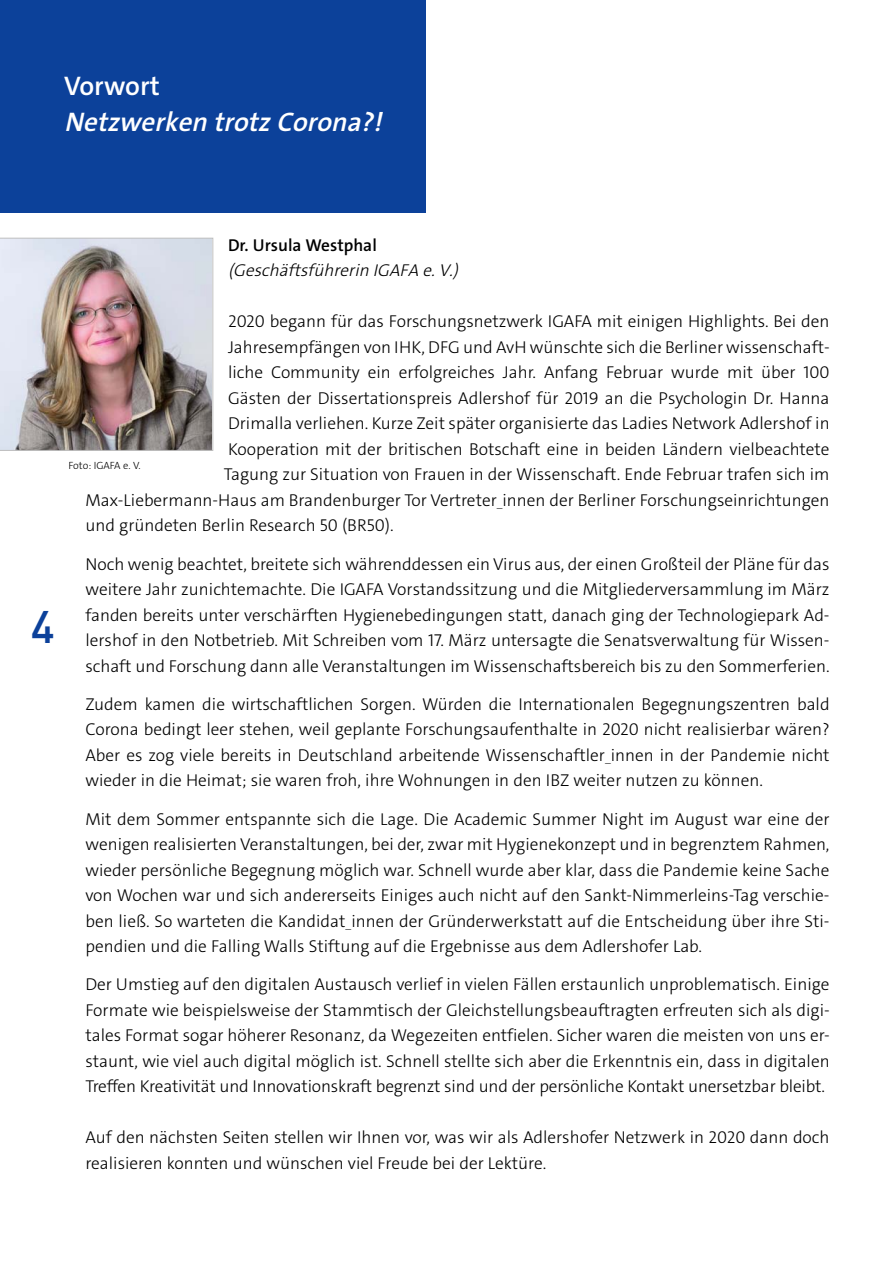
<style>
.page{position:relative;width:893px;height:1263px;background:#fff}
.page>*{position:absolute;margin:0;border:0;box-sizing:border-box;transform-origin:0 0}
.t1{font:500 45px "DINOT";color:#0c419a}
.t2{font:italic 600 27px "The Sans C4 s";color:#fff}
.t3{font:600 27px "The Sans C4 s";color:#fff}
.t4{font:300 17.25px/25.5px "The Sans C4 s";color:#000;text-align:justify}
.t5{font:italic 300 17.25px "The Sans C4 s";color:#000}
.t6{font:600 17.25px "The Sans C4 s";color:#000}
.t7{font:300 10.5px "The Sans C4 s";color:#000}
.s1{font-size:10.5px}
</style>
<div class="page">
<div style="left:0;top:0;width:426px;height:212px;background:#0c419a"></div>
<img style="left:0;top:238px;width:213px;height:213px">
<h2 class="t3" style="left:64px;top:75px;width:97px">Vorwort</h2>
<h2 class="t2" style="left:64px;top:111px;width:323px">Netzwerken trotz Corona?!</h2>
<h1 class="t1" style="left:31px;top:611px;width:25px">4</h1>
<p class="t6" style="left:228px;top:238px;width:150px">Dr. Ursula Westphal</p>
<p class="t5" style="left:228px;top:264px;width:232px">(Geschäftsführerin IGAFA e. V.)</p>
<p class="t4" style="left:228px;top:310px;width:603px">2020 begann für das Forschungsnetzwerk IGAFA mit einigen Highlights. Bei den</p>
<p class="t4" style="left:228px;top:336px;width:603px">Jahresempfängen von IHK, DFG und AvH wünschte sich die Berliner wissenschaft-</p>
<p class="t4" style="left:228px;top:361px;width:603px">liche Community ein erfolgreiches Jahr. Anfang Februar wurde mit über 100</p>
<p class="t4" style="left:228px;top:387px;width:603px">Gästen der Dissertationspreis Adlershof für 2019 an die Psychologin Dr. Hanna</p>
<p class="t4" style="left:228px;top:412px;width:603px">Drimalla verliehen. Kurze Zeit später organisierte das Ladies Network Adlershof in</p>
<p class="t4" style="left:228px;top:438px;width:603px">Kooperation mit der britischen Botschaft eine in beiden Ländern vielbeachtete</p>
<p class="t4" style="left:224px;top:463px;width:607px">Tagung zur Situation von Frauen in der Wissenschaft. Ende Februar trafen sich im</p>
<p class="t4" style="left:85px;top:489px;width:746px">Max-Liebermann-Haus am Brandenburger Tor Vertreter<span class="s1">_</span>innen der Berliner Forschungseinrichtungen</p>
<p class="t4" style="left:85px;top:514px;width:310px">und gründeten Berlin Research 50 (BR50).</p>
<p class="t4" style="left:85px;top:553px;width:746px">Noch wenig beachtet, breitete sich währenddessen ein Virus aus, der einen Großteil der Pläne für das weitere Jahr zunichtemachte. Die IGAFA Vorstandssitzung und die Mitgliederversammlung im März fanden bereits unter verschärften Hygienebedingungen statt, danach ging der Technologiepark Ad&shy;lershof in den Notbetrieb. Mit Schreiben vom 17. März untersagte die Senatsverwaltung für Wissen&shy;schaft und Forschung dann alle Veranstaltungen im Wissenschaftsbereich bis zu den Sommerferien.</p>
<p class="t4" style="left:85px;top:693px;width:746px">Zudem kamen die wirtschaftlichen Sorgen. Würden die Internationalen Begegnungszentren bald Corona bedingt leer stehen, weil geplante Forschungsaufenthalte in 2020 nicht realisierbar wären?<br>Aber es zog viele bereits in Deutschland arbeitende Wissenschaftler<span class="s1">_</span>innen in der Pandemie nicht wieder in die Heimat; sie waren froh, ihre Wohnungen in den IBZ weiter nutzen zu können.</p>
<p class="t4" style="left:85px;top:808px;width:746px">Mit dem Sommer entspannte sich die Lage. Die Academic Summer Night im August war eine der wenigen realisierten Veranstaltungen, bei der, zwar mit Hygienekonzept und in begrenztem Rahmen, wieder persönliche Begegnung möglich war. Schnell wurde aber klar, dass die Pandemie keine Sache von Wochen war und sich andererseits Einiges auch nicht auf den Sankt-Nimmerleins-Tag verschie&shy;ben ließ. So warteten die Kandidat<span class="s1">_</span>innen der Gründerwerkstatt auf die Entscheidung über ihre Sti&shy;pendien und die Falling Walls Stiftung auf die Ergebnisse aus dem Adlershofer Lab.</p>
<p class="t4" style="left:85px;top:973px;width:746px">Der Umstieg auf den digitalen Austausch verlief in vielen Fällen erstaunlich unproblematisch. Einige Formate wie beispielsweise der Stammtisch der Gleichstellungsbeauftragten erfreuten sich als digi&shy;tales Format sogar höherer Resonanz, da Wegezeiten entfielen. Sicher waren die meisten von uns er&shy;staunt, wie viel auch digital möglich ist. Schnell stellte sich aber die Erkenntnis ein, dass in digitalen Treffen Kreativität und Innovationskraft begrenzt sind und der persönliche Kontakt unersetzbar bleibt.</p>
<p class="t4" style="left:85px;top:1126px;width:746px">Auf den nächsten Seiten stellen wir Ihnen vor, was wir als Adlershofer Netzwerk in 2020 dann doch realisieren konnten und wünschen viel Freude bei der Lektüre.</p>
<p class="t7" style="left:68px;top:461px;width:74px">Foto: IGAFA e. V.</p>
</div>
